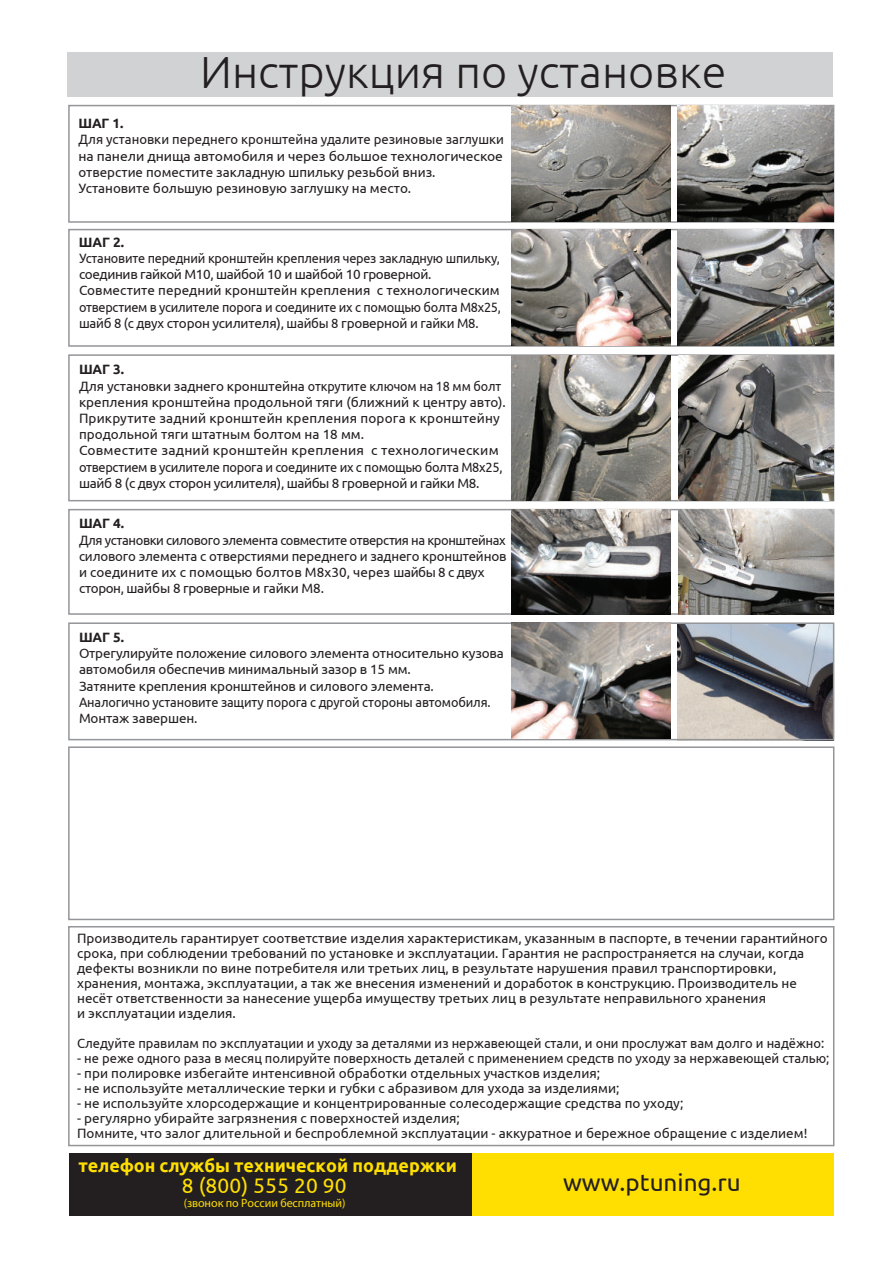
<style>
.page{position:relative;width:893px;height:1263px;background:#fff}
.page>*{position:absolute;margin:0;border:0;box-sizing:border-box;transform-origin:0 0}
.t1{font:300 45px "Ubuntu";color:#231f20}
.t2{font:24.3px "Ubuntu";color:#231f20}
.t3{font:21px "Ubuntu";letter-spacing:.005em;color:#ffdf01}
.t4{font:700 18px "Ubuntu";color:#ffdf01}
.t5{font:13.5px/16.2px "Ubuntu";color:#231f20}
.t6{font:13.5px/16.2px "Ubuntu";color:#231f20;scale:.96 1}
.t7{font:13.5px/16.2px "Ubuntu";letter-spacing:-.02em;color:#231f20;scale:.94 1}
.t8{font:700 13.5px "Ubuntu";letter-spacing:-.01em;color:#231f20}
.t9{font:12px "Myriad Pro";letter-spacing:-.005em;color:#ffdf01}
</style>
<div class="page">
<img style="left:678px;top:625px;width:153px;height:112px">
<div style="left:68px;top:229px;width:766px;height:118px;border:2px solid #939598"></div>
<div style="left:68px;top:105px;width:766px;height:118px;border:2px solid #939598"></div>
<div style="left:68px;top:354px;width:766px;height:147px;border:2px solid #939598"></div>
<div style="left:68px;top:509px;width:766px;height:106px;border:2px solid #939598"></div>
<div style="left:68px;top:746px;width:766px;height:174px;border:2px solid #939598"></div>
<div style="left:68px;top:622px;width:766px;height:118px;border:2px solid #939598"></div>
<img style="left:678px;top:230px;width:155px;height:116px">
<img style="left:512px;top:623px;width:158px;height:115px">
<img style="left:512px;top:229px;width:158px;height:117px">
<img style="left:678px;top:106px;width:156px;height:116px">
<img style="left:512px;top:106px;width:158px;height:116px">
<img style="left:512px;top:510px;width:158px;height:104px">
<img style="left:512px;top:355px;width:158px;height:146px">
<img style="left:678px;top:355px;width:156px;height:146px">
<img style="left:678px;top:510px;width:156px;height:104px">
<div style="left:68px;top:926px;width:766px;height:220px;border:2px solid #939598"></div>
<div style="left:69px;top:1153px;width:765px;height:62px;background:#231f20"></div>
<div style="left:472px;top:1153px;width:362px;height:62px;background:#ffdf01"></div>
<div style="left:67px;top:53px;width:766px;height:44px;background:#d1d2d4"></div>
<h1 class="t1" style="left:200px;top:45px;width:528px">Инструкция по установке</h1>
<p class="t8" style="left:78px;top:115px;width:46px">ШАГ 1.</p>
<p class="t5" style="left:78px;top:131px;width:427px">Для установки переднего кронштейна удалите резиновые заглушки на панели днища автомобиля и через большое технологическое отверстие поместите закладную шпильку резьбой вниз.<br>Установите большую резиновую заглушку на место.</p>
<p class="t8" style="left:79px;top:234px;width:46px">ШАГ 2.</p>
<p class="t7" style="left:79px;top:250px;width:450px">Установите передний кронштейн крепления через закладную шпильку, соединив гайкой М10, шайбой 10 и шайбой 10 гроверной.<br>Совместите передний кронштейн крепления с технологическим отверстием в усилителе порога и соедините их с помощью болта М8х25, шайб 8 (с двух сторон усилителя), шайбы 8 гроверной и гайки М8.</p>
<p class="t8" style="left:79px;top:361px;width:46px">ШАГ 3.</p>
<p class="t5" style="left:79px;top:377px;width:428px">Для установки заднего кронштейна открутите ключом на 18 мм болт крепления кронштейна продольной тяги (ближний к центру авто).<br>Прикрутите задний кронштейн крепления порога к кронштейну продольной тяги штатным болтом на 18 мм.<br>Совместите задний кронштейн крепления с технологическим отверстием в усилителе порога и соедините их с помощью болта М8х25, шайб 8 (с двух сторон усилителя), шайбы 8 гроверной и гайки М8.</p>
<p class="t8" style="left:79px;top:515px;width:46px">ШАГ 4.</p>
<p class="t6" style="left:79px;top:531px;width:447px">Для установки силового элемента совместите отверстия на кронштейнах силового элемента с отверстиями переднего и заднего кронштейнов и соедините их с помощью болтов М8х30, через шайбы 8 с двух сторон, шайбы 8 гроверные и гайки М8.</p>
<p class="t8" style="left:79px;top:629px;width:46px">ШАГ 5.</p>
<p class="t5" style="left:79px;top:645px;width:426px">Отрегулируйте положение силового элемента относительно кузова автомобиля обеспечив минимальный зазор в 15 мм.<br>Затяните крепления кронштейнов и силового элемента.<br>Аналогично установите защиту порога с другой стороны автомобиля.<br>Монтаж завершен.</p>
<p class="t5" style="left:77px;top:930px;width:752px;line-height:15px">Производитель гарантирует соответствие изделия характеристикам, указанным в паспорте, в течении гарантийного срока, при соблюдении требований по установке и эксплуатации. Гарантия не распространяется на случаи, когда дефекты возникли по вине потребителя или третьих лиц, в результате нарушения правил транспортировки, хранения, монтажа, эксплуатации, а так же внесения изменений и доработок в конструкцию. Производитель не несёт ответственности за нанесение ущерба имуществу третьих лиц в результате неправильного хранения<br>и эксплуатации изделия.</p>
<p class="t6" style="left:77px;top:1035px;width:780px">Следуйте правилам по эксплуатации и уходу за деталями из нержавеющей стали, и они прослужат вам долго и надёжно:</p>
<p class="t5" style="left:77px;top:1050px;width:754px">- не реже одного раза в месяц полируйте поверхность деталей с применением средств по уходу за нержавеющей сталью;</p>
<p class="t5" style="left:77px;top:1065px;width:524px">- при полировке избегайте интенсивной обработки отдельных участков изделия;</p>
<p class="t5" style="left:77px;top:1080px;width:544px">- не используйте металлические терки и губки с абразивом для ухода за изделиями;</p>
<p class="t5" style="left:77px;top:1095px;width:608px">- не используйте хлорсодержащие и концентрированные солесодержащие средства по уходу;</p>
<p class="t5" style="left:77px;top:1110px;width:732px;line-height:15px">- регулярно убирайте загрязнения с поверхностей изделия;<br>Помните, что залог длительной и беспроблемной эксплуатации - аккуратное и бережное обращение с изделием!</p>
<h3 class="t4" style="left:78px;top:1154px;width:380px">телефон службы технической поддержки</h3>
<h3 class="t3" style="left:182px;top:1172px;width:166px">8 (800) 555 20 90</h3>
<p class="t9" style="left:184px;top:1196px;width:163px">(звонок по России бесплатный)</p>
<h2 class="t2" style="left:563px;top:1168px;width:179px">www.ptuning.ru</h2>
</div>
